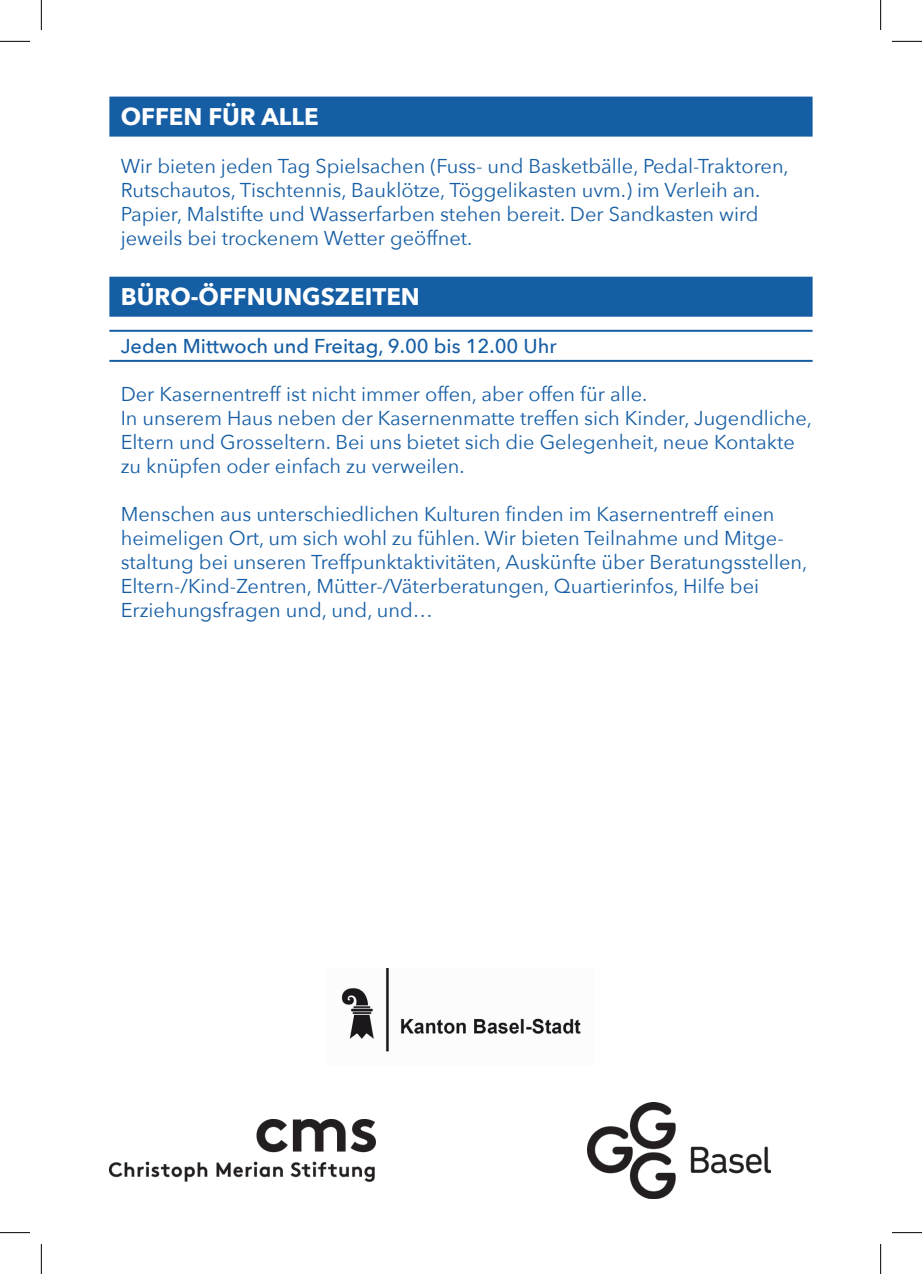
<style>
.page{position:relative;width:922px;height:1274px;background:#fff}
.page>*{position:absolute;margin:0;border:0;box-sizing:border-box;transform-origin:0 0}
.t1{font:700 24px "Avenir Next";color:#fff}
.t2{font:20px/24px "Avenir Next";color:#165ea4}
.t3{font:500 20px "Avenir Next";color:#165ea4}
</style>
<div class="page">
<div style="left:109px;top:97px;width:703px;height:40px;background:#165ea4"></div>
<div style="left:109px;top:277px;width:703px;height:40px;background:#165ea4"></div>
<hr style="left:109px;top:330px;width:703px;height:2px;background:#165ea4">
<hr style="left:109px;top:360px;width:703px;height:2px;background:#165ea4">
<img style="left:109px;top:1119px;width:267px;height:62px">
<img style="left:588px;top:1102px;width:183px;height:96px">
<img style="left:341px;top:968px;width:240px;height:84px">
<hr style="left:0;top:41px;width:30px;height:1px;background:#000">
<hr style="left:892px;top:41px;width:30px;height:1px;background:#000">
<hr style="left:0;top:1232px;width:30px;height:1px;background:#000">
<hr style="left:892px;top:1232px;width:30px;height:1px;background:#000">
<hr style="left:41px;top:0;width:1px;height:30px;background:#000">
<hr style="left:41px;top:1243px;width:1px;height:30px;background:#000">
<hr style="left:880px;top:0;width:1px;height:30px;background:#000">
<hr style="left:880px;top:1243px;width:1px;height:30px;background:#000">
<p class="t1" style="left:121px;top:96px;width:199px">OFFEN FÜR ALLE</p>
<p class="t2" style="left:121px;top:153px;width:669px">Wir bieten jeden Tag Spielsachen (Fuss- und Basketbälle, Pedal-Traktoren, Rutschautos, Tischtennis, Bauklötze, Töggelikasten uvm.) im Verleih an.<br>Papier, Malstifte und Wasserfarben stehen bereit. Der Sandkasten wird jeweils bei trockenem Wetter geöffnet.</p>
<p class="t1" style="left:121px;top:276px;width:301px">BÜRO-ÖFFNUNGSZEITEN</p>
<p class="t3" style="left:121px;top:329px;width:437px">Jeden Mittwoch und Freitag, 9.00 bis 12.00 Uhr</p>
<p class="t2" style="left:121px;top:381px;width:693px">Der Kasernentreff ist nicht immer offen, aber offen für alle.<br>In unserem Haus neben der Kasernenmatte treffen sich Kinder, Jugendliche, Eltern und Grosseltern. Bei uns bietet sich die Gelegenheit, neue Kontakte zu knüpfen oder einfach zu verweilen.</p>
<p class="t2" style="left:121px;top:501px;width:688px">Menschen aus unterschiedlichen Kulturen finden im Kasernentreff einen heimeligen Ort, um sich wohl zu fühlen. Wir bieten Teilnahme und Mitge&shy;staltung bei unseren Treffpunktaktivitäten, Auskünfte über Beratungsstellen, Eltern-/Kind-Zentren, Mütter-/Väterberatungen, Quartierinfos, Hilfe bei Erziehungsfragen und, und, und…</p>
</div>
